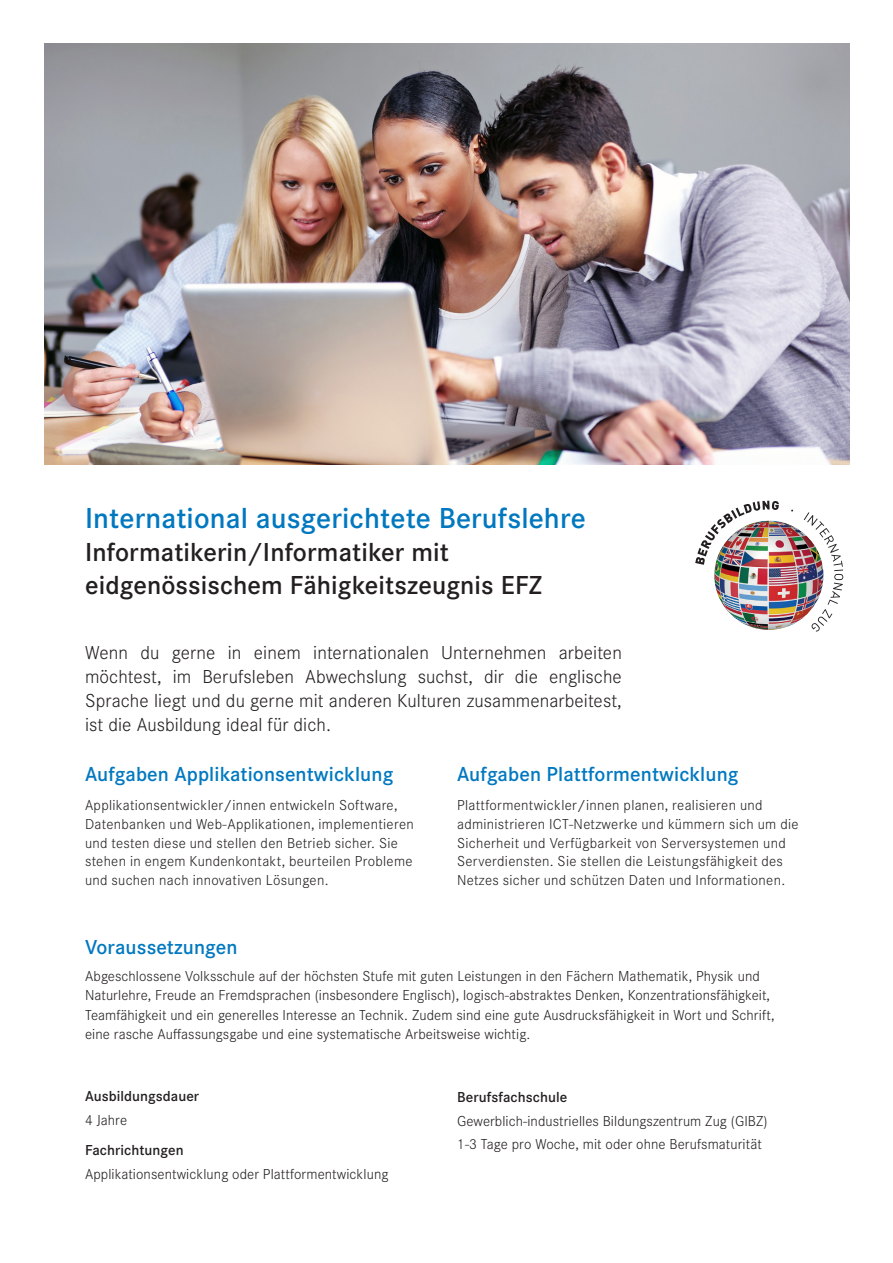
<style>
.page{position:relative;width:893px;height:1263px;background:#fff}
.page>*{position:absolute;margin:0;border:0;box-sizing:border-box;transform-origin:0 0}
.titelseiteweiss{font:600 30px "Corporate S";letter-spacing:.005em;color:#0078c0}
.titelseiteweiss-2{font:600 27px/33px "Corporate S";letter-spacing:.005em;color:#231f20}
.titelseiteweiss-3{font:600 21px "Corporate S";letter-spacing:.005em;color:#0078c0}
.Standart{font:300 19.5px/24px "Corporate S";letter-spacing:.005em;color:#231f20;text-align:justify}
.B_Lauftext_Light{font:300 15px/18.8px "Corporate S";letter-spacing:.02em;color:#231f20}
.titelseiteweiss-4{font:300 15px/19.5px "Corporate S";letter-spacing:.005em;color:#231f20}
.Titel_klein{font:300 15px "Corporate S";letter-spacing:.005em;color:#231f20}
.Titel_klein-2{font:600 15px "Corporate S";letter-spacing:.005em;color:#231f20}
</style>
<div class="page">
<img style="left:45px;top:43px;width:804px;height:421px">
<img style="left:714px;top:521px;width:90px;height:109px">
<img style="left:695px;top:501px;width:84px;height:64px">
<svg style="left:804px;top:512px;width:39px;height:119px"></svg>
<p class="titelseiteweiss" style="left:85px;top:498px;width:502px">International ausgerichtete Berufslehre</p>
<p class="titelseiteweiss-2" style="left:85px;top:534px;width:459px">Informatikerin/Informatiker mit eidgenössischem Fähigkeitszeugnis EFZ</p>
<p class="Standart" style="left:85px;top:640px;width:538px">Wenn du gerne in einem internationalen Unternehmen arbeiten möchtest, im Berufsleben Abwechslung suchst, dir die englische Sprache liegt und du gerne mit anderen Kulturen zusammenarbeitest, ist die Ausbildung ideal für dich.</p>
<p class="titelseiteweiss-3" style="left:85px;top:759px;width:310px">Aufgaben Applikationsentwicklung</p>
<p class="B_Lauftext_Light" style="left:85px;top:795px;width:330px">Applikationsentwickler/innen entwickeln Software, Datenbanken und Web-Applikationen, implementieren und testen diese und stellen den Betrieb sicher. Sie stehen in engem Kundenkontakt, beurteilen Probleme und suchen nach innovativen Lösungen.</p>
<p class="titelseiteweiss-3" style="left:457px;top:760px;width:283px">Aufgaben Plattformentwicklung</p>
<p class="B_Lauftext_Light" style="left:457px;top:795px;width:343px">Plattformentwickler/innen planen, realisieren und administrieren ICT-Netzwerke und kümmern sich um die Sicherheit und Verfügbarkeit von Serversystemen und Serverdiensten. Sie stellen die Leistungsfähigkeit des Netzes sicher und schützen Daten und Informationen.</p>
<p class="titelseiteweiss-3" style="left:85px;top:933px;width:154px">Voraussetzungen</p>
<p class="titelseiteweiss-4" style="left:85px;top:965px;width:691px">Abgeschlossene Volksschule auf der höchsten Stufe mit guten Leistungen in den Fächern Mathematik, Physik und Naturlehre, Freude an Fremdsprachen (insbesondere Englisch), logisch-abstraktes Denken, Konzentrationsfähigkeit, Teamfähigkeit und ein generelles Interesse an Technik. Zudem sind eine gute Ausdrucksfähigkeit in Wort und Schrift, eine rasche Auffassungsgabe und eine systematische Arbeitsweise wichtig.</p>
<p class="Titel_klein-2" style="left:85px;top:1086px;width:116px">Ausbildungsdauer</p>
<p class="Titel_klein" style="left:85px;top:1110px;width:44px">4 Jahre</p>
<p class="Titel_klein-2" style="left:85px;top:1140px;width:100px">Fachrichtungen</p>
<p class="Titel_klein" style="left:85px;top:1164px;width:305px">Applikationsentwicklung oder Plattformentwicklung</p>
<p class="Titel_klein-2" style="left:457px;top:1087px;width:112px">Berufsfachschule</p>
<p class="Titel_klein" style="left:457px;top:1111px;width:312px">Gewerblich-industrielles Bildungszentrum Zug (GIBZ)</p>
<p class="Titel_klein" style="left:457px;top:1134px;width:306px">1-3 Tage pro Woche, mit oder ohne Berufsmaturität</p>
</div>
